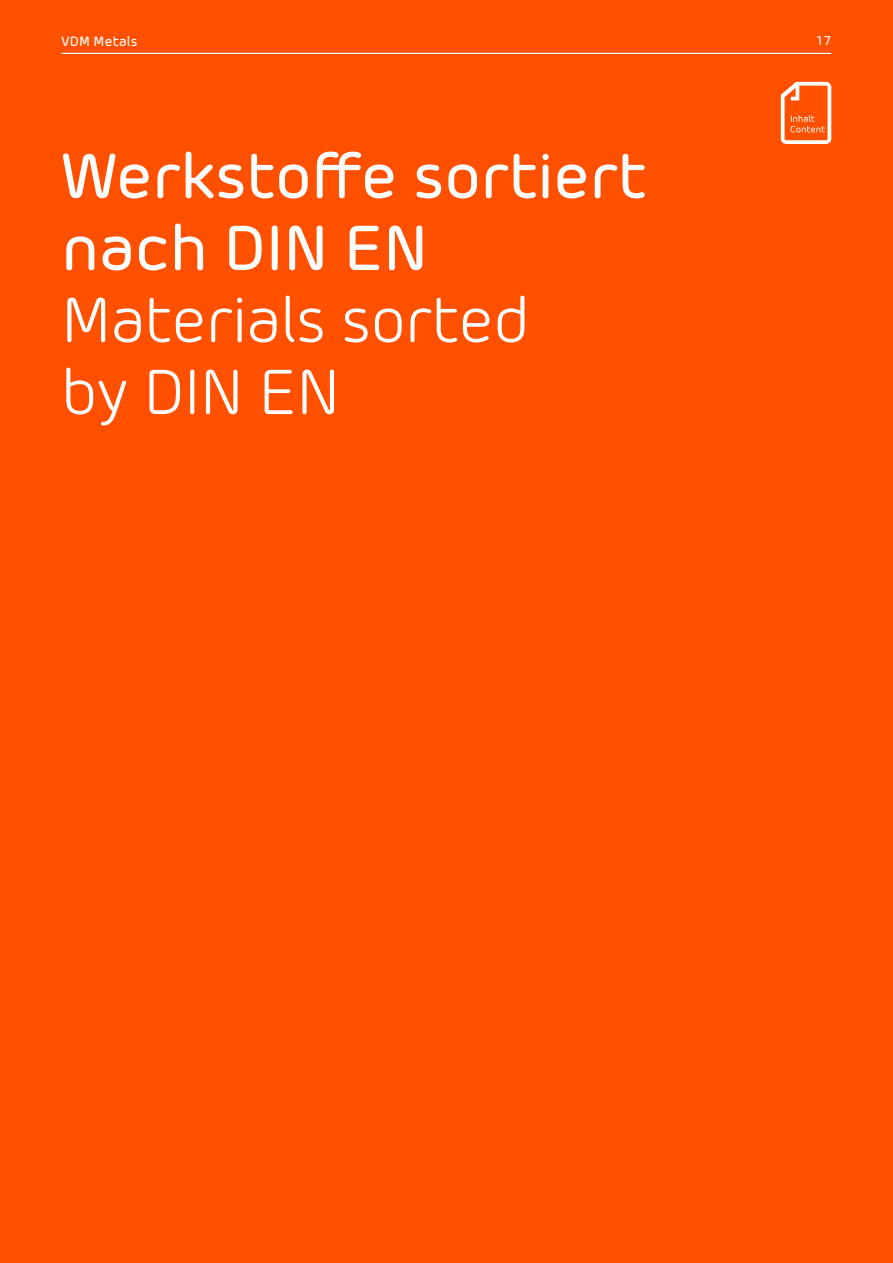
<style>
.page{position:relative;width:893px;height:1263px;background:#ff5000}
.page>*{position:absolute;margin:0;border:0;box-sizing:border-box;transform-origin:0 0}
._01_weiß{font:500 63px/72px "Morebi Rounded";color:#fff}
._01_weiß-2{font:63px/72px "Morebi Rounded";color:#fff}
.Kolumnentitel_weiß{font:500 13.5px "Morebi Rounded";letter-spacing:.015em;color:#fff}
.Seitenzahl_weiß__rec{font:500 12.75px "Morebi Rounded";color:#fff}
</style>
<div class="page">
<hr style="left:62px;top:53px;width:769px;height:1px;background:#fff">
<svg style="left:781px;top:82px;width:50px;height:62px"></svg>
<p class="Kolumnentitel_weiß" style="left:62px;top:31px;width:77px">VDM Metals</p>
<p class="Seitenzahl_weiß__rec" style="left:816px;top:31px;width:17px">17</p>
<p class="_01_weiß" style="left:62px;top:135px;width:586px">Werkstoffe sortiert nach DIN EN</p>
<p class="_01_weiß-2" style="left:62px;top:281px;width:469px">Materials sorted by DIN EN</p>
</div>
